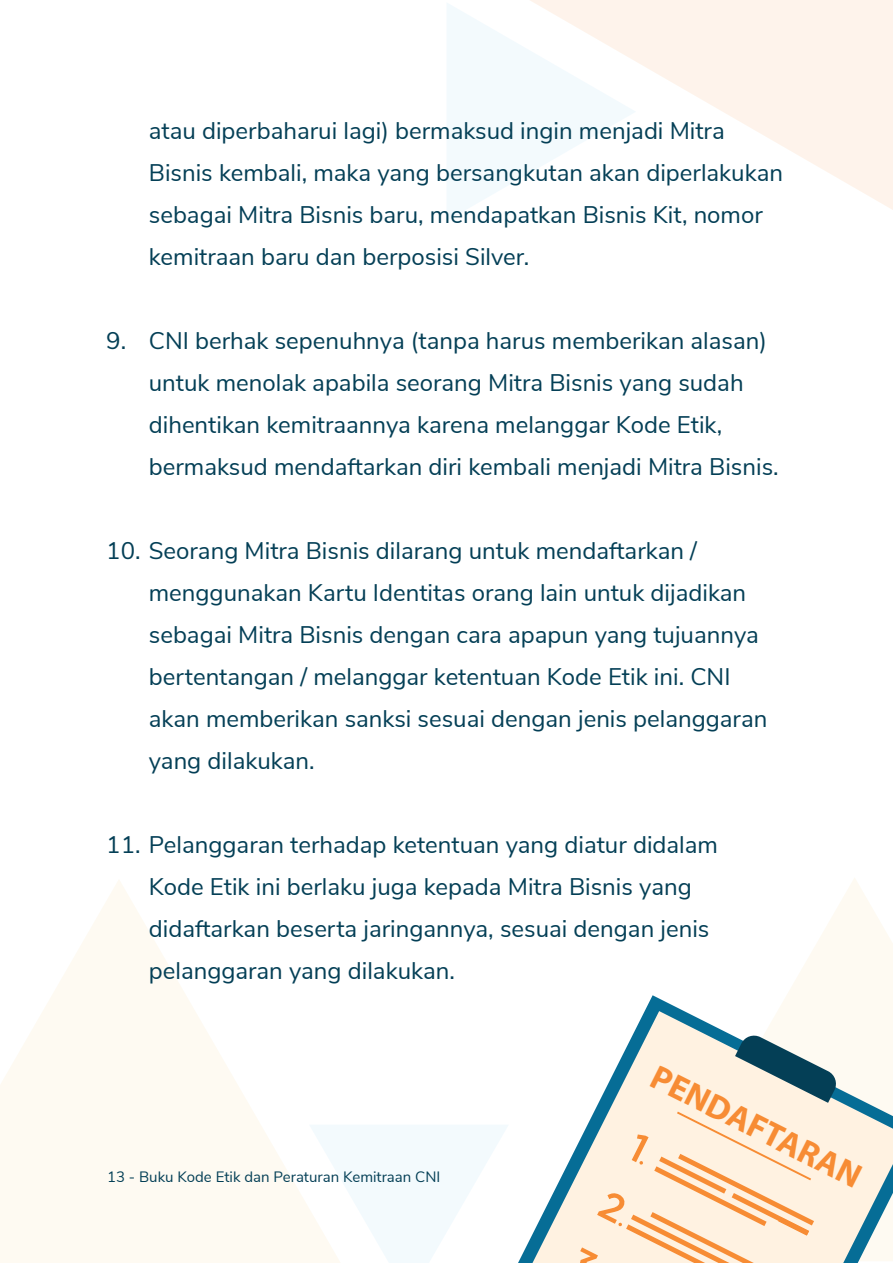
<style>
.page{position:relative;width:893px;height:1263px;background:#fff}
.page>*{position:absolute;margin:0;border:0;box-sizing:border-box;transform-origin:0 0}
.t1{font:700 34.2px "Myriad Pro";color:#f78c34}
.t2{font:24px/42px "Nunito Sans";color:#043f56}
.t3{font:15px "Nunito Sans";color:#043f56}
</style>
<div class="page">
<svg style="left:530px;top:0;width:363px;height:210px;fill:#fef3eb"></svg>
<svg style="left:447px;top:2px;width:189px;height:218px"></svg>
<svg style="left:0;top:880px;width:309px;height:383px;fill:#fefaf2"></svg>
<svg style="left:787px;top:878px;width:106px;height:117px;fill:#fefaf2"></svg>
<svg style="left:309px;top:1125px;width:199px;height:138px"></svg>
<svg style="left:518px;top:995px;width:375px;height:268px"></svg>
<svg style="left:532px;top:1011px;width:361px;height:252px"></svg>
<svg style="left:735px;top:1034px;width:103px;height:69px"></svg>
<svg style="left:570px;top:1111px;width:244px;height:152px;background:#f7e2ca"></svg>
<p class="t2" style="left:106px;top:318px;width:21px">9.</p>
<p class="t2" style="left:149px;top:108px;width:636px">atau diperbaharui lagi) bermaksud ingin menjadi Mitra Bisnis kembali, maka yang bersangkutan akan diperlakukan sebagai Mitra Bisnis baru, mendapatkan Bisnis Kit, nomor kemitraan baru dan berposisi Silver.</p>
<p class="t2" style="left:149px;top:318px;width:631px">CNI berhak sepenuhnya (tanpa harus memberikan alasan) untuk menolak apabila seorang Mitra Bisnis yang sudah dihentikan kemitraannya karena melanggar Kode Etik, bermaksud mendaftarkan diri kembali menjadi Mitra Bisnis.</p>
<p class="t2" style="left:106px;top:528px;width:592px">10. Seorang Mitra Bisnis dilarang untuk mendaftarkan /</p>
<p class="t2" style="left:149px;top:570px;width:620px">menggunakan Kartu Identitas orang lain untuk dijadikan sebagai Mitra Bisnis dengan cara apapun yang tujuannya bertentangan / melanggar ketentuan Kode Etik ini. CNI akan memberikan sanksi sesuai dengan jenis pelanggaran yang dilakukan.</p>
<p class="t2" style="left:106px;top:822px;width:613px">11. Pelanggaran terhadap ketentuan yang diatur didalam</p>
<p class="t2" style="left:149px;top:864px;width:562px">Kode Etik ini berlaku juga kepada Mitra Bisnis yang didaftarkan beserta jaringannya, sesuai dengan jenis pelanggaran yang dilakukan.</p>
<p class="t3" style="left:107px;top:1166px;width:335px">13 - Buku Kode Etik dan Peraturan Kemitraan CNI</p>
<h1 class="t1" style="left:664px;top:1054px;width:233px;rotate:27deg">PENDAFTARAN</h1>
</div>
